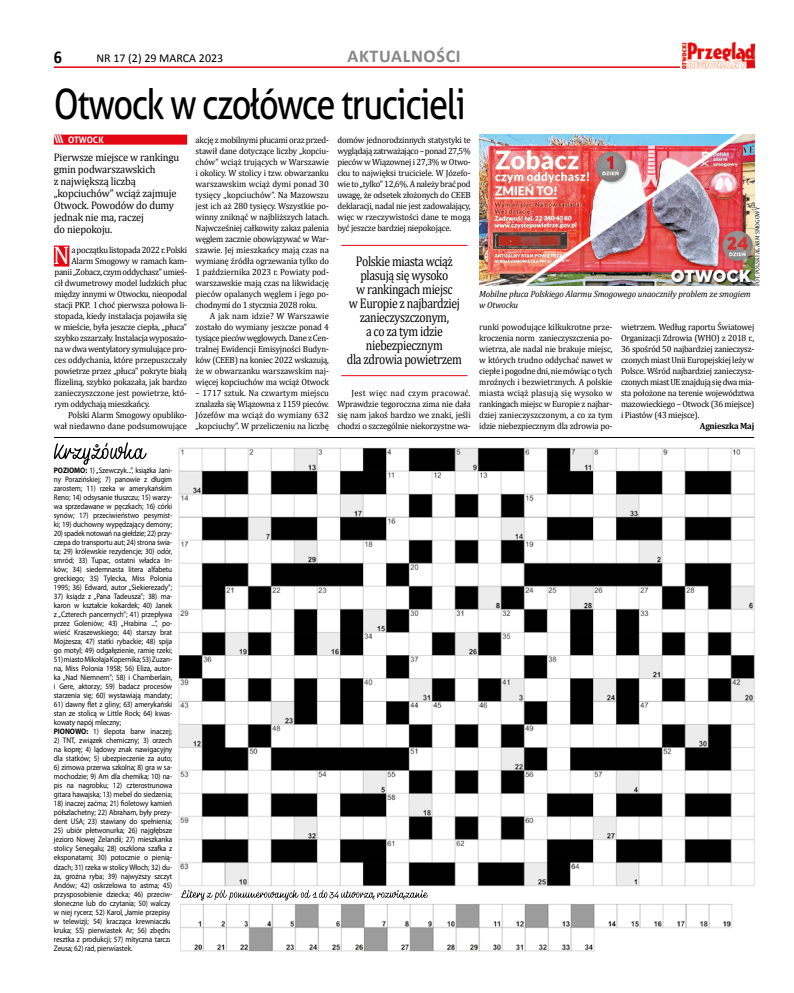
<style>
.page{position:relative;width:794px;height:993px;background:#fff}
.page>*{position:absolute;margin:0;border:0;box-sizing:border-box;transform-origin:0 0}
.t1{font:42px "Aller";letter-spacing:-.04em;color:#000;scale:.82 1}
.t2{font:25.5px "Cambria";color:#fff;scale:.96 1}
.t3{font:700 18px "Calibri";letter-spacing:.04em;color:#878787}
.t4{font:700 18px "Calibri";color:#000;scale:.9 1}
.t5{font:14px/14px "Cambria";letter-spacing:-.03em;color:#000;text-align:center;scale:.84 1}
.t6{font:12px "Calibri";color:#000}
.t7{font:11px/12px "Cambria";letter-spacing:-.015em;color:#000;scale:.95 1}
.t8{font:9px/11px "Cambria";letter-spacing:-.025em;color:#000;text-align:justify;scale:.96 1}
.t9{font:italic 9px/11px "Cambria";letter-spacing:-.015em;color:#000}
.t10{font:9px "Cambria";letter-spacing:-.005em;color:#000;scale:.96 1}
.t11{font:700 9px "Cambria";letter-spacing:-.025em;color:#000;scale:.96 1}
.t12{font:700 9px "Aller";color:#fff;scale:.96 1}
.t13{font:8px/9px "Myriad Pro";letter-spacing:-.01em;color:#000;text-align:justify;scale:.9 1}
.t14{font:6px "Cambria";color:#000;scale:.96 1}
.s1{font-size:11px}
.s2{font-weight:700}
</style>
<div class="page">
<hr style="left:54px;top:66px;width:626px;height:2px;background:#e30613">
<img style="left:682px;top:43px;width:72px;height:25px">
<img style="left:178px;top:447px;width:577px;height:440px">
<hr style="left:54px;top:437px;width:700px;height:1px;background:#000">
<img style="left:180px;top:900px;width:553px;height:52px">
<svg style="left:181px;top:889px;width:247px;height:11px"></svg>
<div style="left:54px;top:134px;width:133px;height:10px;background:#e30613"></div>
<div style="left:54px;top:245px;width:15px;height:21px;background:#e30613"></div>
<img style="left:479px;top:134px;width:275px;height:152px">
<hr style="left:341px;top:245px;width:126px;height:1px;background:#e30613">
<hr style="left:341px;top:375px;width:126px;height:1px;background:#e30613">
<svg style="left:54px;top:442px;width:93px;height:22px"></svg>
<h3 class="t4" style="left:54px;top:45px;width:11px">6</h3>
<h3 class="t6" style="left:96px;top:51px;width:128px">NR 17 (2) 29 MARCA 2023</h3>
<h3 class="t3" style="left:347px;top:45px;width:115px">AKTUALNOŚCI</h3>
<h1 class="t1" style="left:54px;top:78px;width:503px">Otwock w czołówce trucicieli</h1>
<p class="t12" style="left:54px;top:134px;width:53px"><span class="s1">\\\</span> OTWOCK</p>
<p class="t7" style="left:54px;top:151px;width:134px">Pierwsze miejsce w rankingu gmin podwarszawskich<br>z największą liczbą „kopciuchów” wciąż zajmuje<br>Otwock. Powodów do dumy jednak nie ma, raczej<br>do niepokoju.</p>
<h2 class="t2" style="left:53px;top:240px;width:19px">N</h2>
<p class="t8" style="left:71px;top:244px;width:122px">a początku listopada 2022 r. Polski</p>
<p class="t8" style="left:337px;top:134px;width:140px">domów jednorodzinnych statystyki te wyglądają zatrważająco – ponad 27,5% pieców w Wiązownej i 27,3% w Otwo&shy;cku to najwięksi truciciele. W Józefo&shy;wie to „tylko” 12,6%. A należy brać pod uwagę, że odsetek złożonych do CEEB deklaracji, nadal nie jest zadowalający, więc w rzeczywistości dane te mogą być jeszcze bardziej niepokojące.</p>
<p class="t8" style="left:196px;top:134px;width:140px">akcję z mobilnymi płucami oraz przed&shy;stawił dane dotyczące liczby „kopciu&shy;chów” wciąż trujących w Warszawie i okolicy. W stolicy i tzw. obwarzanku warszawskim wciąż dymi ponad 30 tysięcy „kopciuchów”. Na Mazowszu jest ich aż 280 tysięcy. Wszystkie po&shy;winny zniknąć w najbliższych latach.<br>Najwcześniej całkowity zakaz palenia węglem zacznie obowiązywać w War&shy;szawie. Jej mieszkańcy mają czas na wymianę źródła ogrzewania tylko do 1 października 2023 r. Powiaty pod&shy;warszawskie mają czas na likwidację pieców opalanych węglem i jego po&shy;chodnymi do 1 stycznia 2028 roku.</p>
<p class="t8" style="left:196px;top:310px;width:140px;text-indent:14px">A jak nam idzie? W Warszawie zostało do wymiany jeszcze ponad 4 tysiące pieców węglowych. Dane z Cen&shy;tralnej Ewidencji Emisyjności Budyn&shy;ków (CEEB) na koniec 2022 wskazują, że w obwarzanku warszawskim naj&shy;więcej kopciuchów ma wciąż Otwock</p>
<p class="t8" style="left:196px;top:387px;width:140px">– 1717 sztuk. Na czwartym miejscu znalazła się Wiązowna z 1159 pieców.<br>Józefów ma wciąż do wymiany 632 „kopciuchy”. W przeliczeniu na liczbę</p>
<h3 class="t5" style="left:347px;top:254px;width:138px">Polskie miasta wciąż plasują się wysoko<br>w rankingach miejsc<br>w Europie z najbardziej zanieczyszczonym,<br>a co za tym idzie niebezpiecznym<br>dla zdrowia powietrzem</h3>
<p class="t8" style="left:71px;top:255px;width:122px">Alarm Smogowy w ramach kam-</p>
<p class="t8" style="left:54px;top:266px;width:140px">panii „Zobacz, czym oddychasz” umieś-</p>
<p class="t8" style="left:54px;top:277px;width:140px">cił dwumetrowy model ludzkich płuc</p>
<p class="t8" style="left:54px;top:288px;width:140px">między innymi w Otwocku, nieopodal</p>
<p class="t8" style="left:54px;top:299px;width:140px">stacji PKP. I choć pierwsza połowa li-</p>
<p class="t8" style="left:54px;top:310px;width:140px">stopada, kiedy instalacja pojawiła się</p>
<p class="t8" style="left:54px;top:321px;width:140px">w mieście, była jeszcze ciepła, „płuca”</p>
<p class="t8" style="left:54px;top:332px;width:140px">szybko zszarzały. Instalacja wyposażo-</p>
<p class="t8" style="left:54px;top:343px;width:140px">na w dwa wentylatory symulujące pro-</p>
<p class="t8" style="left:54px;top:354px;width:140px">ces oddychania, które przepuszczały</p>
<p class="t8" style="left:54px;top:365px;width:140px">powietrze przez „płuca” pokryte białą</p>
<p class="t8" style="left:54px;top:376px;width:140px">flizeliną, szybko pokazała, jak bardzo</p>
<p class="t10" style="left:54px;top:388px;width:140px">zanieczyszczone jest powietrze, któ-</p>
<p class="t8" style="left:54px;top:398px;width:101px">rym oddychają mieszkańcy.</p>
<p class="t8" style="left:68px;top:409px;width:126px">Polski Alarm Smogowy opubliko-</p>
<p class="t10" style="left:54px;top:421px;width:140px">wał niedawno dane podsumowujące</p>
<p class="t8" style="left:337px;top:387px;width:140px;text-indent:14px">Jest więc nad czym pracować.<br>Wprawdzie tegoroczna zima nie dała się nam jakoś bardzo we znaki, jeśli chodzi o szczególnie niekorzystne wa-</p>
<p class="t14" style="left:754px;top:286px;width:83px;rotate:-90deg">FOT. POLSKI ALARM SMOGOWY</p>
<p class="t9" style="left:479px;top:288px;width:273px">Mobilne płuca Polskiego Alarmu Smogowego unaoczniły problem ze smogiem w Otwocku</p>
<p class="t8" style="left:479px;top:321px;width:140px">runki powodujące kilkukrotne prze&shy;kroczenia norm zanieczyszczenia po&shy;wietrza, ale nadal nie brakuje miejsc, w których trudno oddychać nawet w ciepłe i pogodne dni, nie mówiąc o tych mroźnych i bezwietrznych. A polskie miasta wciąż plasują się wysoko w rankingach miejsc w Europie z najbar&shy;dziej zanieczyszczonym, a co za tym idzie niebezpiecznym dla zdrowia po-</p>
<p class="t8" style="left:621px;top:321px;width:140px">wietrzem. Według raportu Światowej Organizacji Zdrowia (WHO) z 2018 r., 36 spośród 50 najbardziej zanieczysz&shy;czonych miast Unii Europejskiej leży w Polsce. Wśród najbardziej zanieczysz&shy;czonych miast UE znajdują się dwa mia&shy;sta położone na terenie województwa mazowieckiego – Otwock (36 miejsce) i Piastów (43 miejsce).</p>
<p class="t11" style="left:700px;top:420px;width:58px">Agnieszka Maj</p>
<p class="t13" style="left:54px;top:466px;width:133px"><span class="s2">POZIOMO:</span> 1) „Szewczyk...”, książka Jani&shy;ny Porazińskiej; 7) panowie z długim zarostem; 11) rzeka w amerykańskim Reno; 14) odsysanie tłuszczu; 15) warzy&shy;wa sprzedawane w pęczkach; 16) córki synów; 17) przeciwieństwo pesymist&shy;ki; 19) duchowny wypędzający demony;</p>
<p class="t13" style="left:54px;top:529px;width:133px">20) spadek notowań na giełdzie; 22) przy&shy;czepa do transportu aut; 24) strona świa&shy;ta; 29) królewskie rezydencje; 30) odór, smród; 33) Tupac, ostatni władca In&shy;ków; 34) siedemnasta litera alfabetu greckiego; 35) Tylecka, Miss Polonia 1995; 36) Edward, autor „Siekierezady”;</p>
<p class="t13" style="left:54px;top:592px;width:133px">37) ksiądz z „Pana Tadeusza”; 38) ma&shy;karon w kształcie kokardek; 40) Janek z „Czterech pancernych”; 41) przepływa przez Goleniów; 43) „Hrabina ...”, po&shy;wieść Kraszewskiego; 44) starszy brat Mojżesza; 47) statki rybackie; 48) spija go motyl; 49) odgałęzienie, ramię rzeki;</p>
<p class="t13" style="left:54px;top:655px;width:133px">51) miasto Mikołaja Kopernika; 53) Zuzan&shy;na, Miss Polonia 1958; 56) Eliza, autor&shy;ka „Nad Niemnem”; 58) i Chamberlain, i Gere, aktorzy; 59) badacz procesów starzenia się; 60) wystawiają mandaty;</p>
<p class="t13" style="left:54px;top:700px;width:133px;text-align:left">61) dawny flet z gliny; 63) amerykański stan ze stolicą w Little Rock; 64) kwas&shy;kowaty napój mleczny;<br><span class="s2">PIONOWO:</span> 1) ślepota barw inaczej;</p>
<p class="t13" style="left:54px;top:736px;width:133px">2) TNT, związek chemiczny; 3) orzech na koprę; 4) lądowy znak nawigacyjny dla statków; 5) ubezpieczenie za auto;</p>
<p class="t13" style="left:54px;top:763px;width:133px">6) zimowa przerwa szkolna; 8) gra w sa&shy;mochodzie; 9) Am dla chemika; 10) na&shy;pis na nagrobku; 12) czterostrunowa gitara hawajska; 13) mebel do siedzenia;</p>
<p class="t13" style="left:54px;top:799px;width:133px">18) inaczej zaćma; 21) fioletowy kamień półszlachetny; 22) Abraham, były prezy&shy;dent USA; 23) stawiany do spełnienia;</p>
<p class="t13" style="left:54px;top:826px;width:134px">25) ubiór płetwonurka; 26) najgłębsze jezioro Nowej Zelandii; 27) mieszkanka stolicy Senegalu; 28) oszklona szafka z eksponatami; 30) potocznie o pienią&shy;dzach; 31) rzeka w stolicy Włoch; 32) du&shy;ża, groźna ryba; 39) najwyższy szczyt Andów; 42) oskrzelowa to astma; 45) przysposobienie dziecka; 46) przeciw&shy;słoneczne lub do czytania; 50) walczył w niej rycerz; 52) Karol, „łamie przepisy” w telewizji; 54) kracząca krewniaczka kruka; 55) pierwiastek Ar; 56) zbędna resztka z produkcji; 57) mityczna tarcza Zeusa; 62) rad, pierwiastek.</p>
</div>
